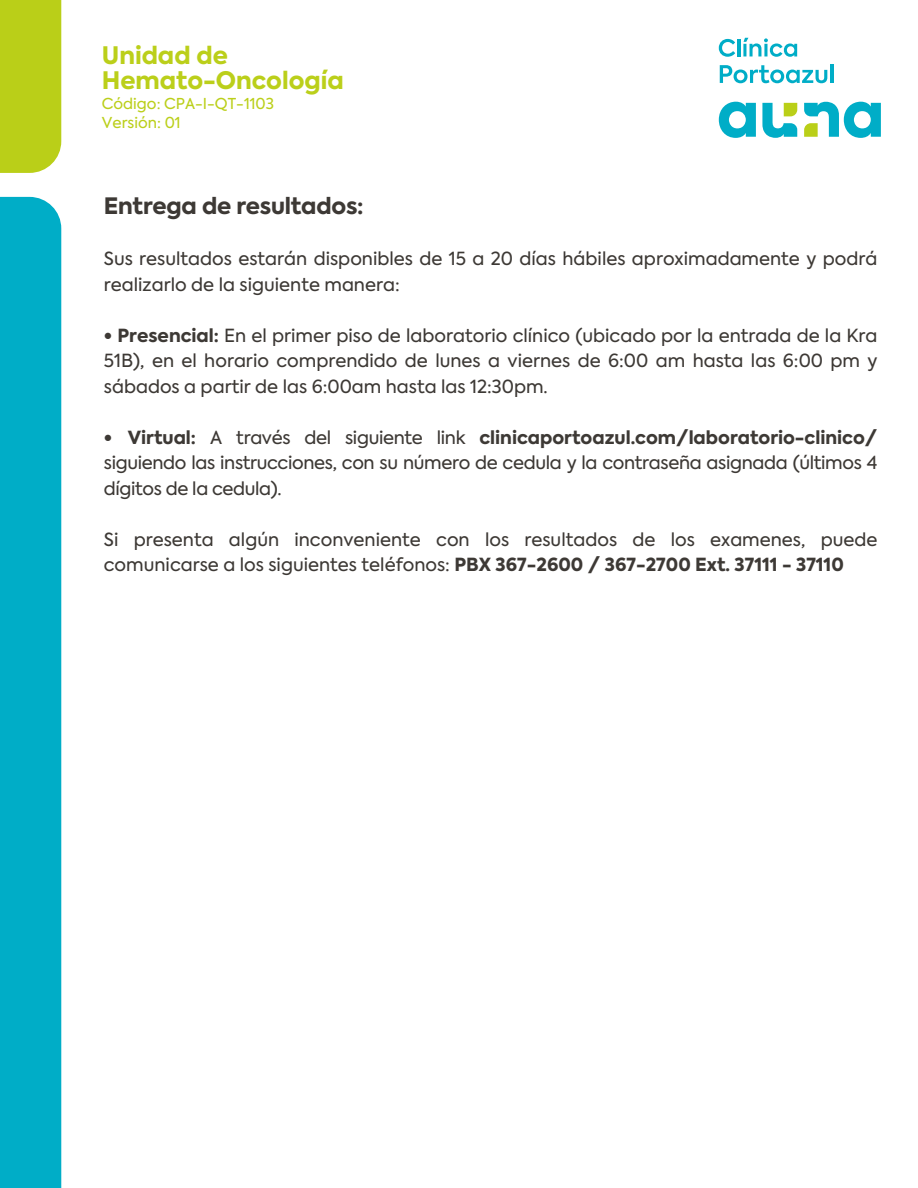
<style>
.page{position:relative;width:918px;height:1188px;background:#fff}
.page>*{position:absolute;margin:0;border:0;box-sizing:border-box;transform-origin:0 0}
.t1{font:800 24px/25.5px "Axiforma";color:#bbcf1a}
.t2{font:800 22.5px "Axiforma";letter-spacing:-.01em;color:#3d3935}
.t3{font:18px/25.5px "Axiforma";color:#3d3935}
.t4{font:15px/19.5px "Axiforma";color:#bbcf1a}
.s1{font-weight:800}
</style>
<div class="page">
<div style="left:0;top:197px;width:61px;height:991px;background:#00adc7"></div>
<div style="left:0;top:0;width:61px;height:173px;background:#bacf18"></div>
<svg style="left:719px;top:102px;width:37px;height:36px"></svg>
<svg style="left:762px;top:102px;width:119px;height:36px"></svg>
<svg style="left:719px;top:39px;width:16px;height:18px"></svg>
<hr style="left:737px;top:39px;width:3px;height:17px;background:#00adc7">
<svg style="left:743px;top:38px;width:54px;height:19px"></svg>
<svg style="left:720px;top:65px;width:107px;height:18px"></svg>
<hr style="left:830px;top:65px;width:4px;height:18px;background:#00adc7">
<h1 class="t1" style="left:102px;top:43px;width:243px">Unidad de<br>Hemato-Oncología</h1>
<p class="t4" style="left:102px;top:94px;width:174px">Código: CPA-I-QT-1103<br>Versión: 01</p>
<p class="t2" style="left:104px;top:190px;width:261px">Entrega de resultados:</p>
<p class="t3" style="left:104px;top:246px;width:775px">Sus resultados estarán disponibles de 15 a 20 días hábiles aproximadamente y podrá realizarlo de la siguiente manera:</p>
<p class="t3" style="left:104px;top:323px;width:775px;text-align:justify"><span class="s1">• Presencial:</span> En el primer piso de laboratorio clínico (ubicado por la entrada de la Kra 51B), en el horario comprendido de lunes a viernes de 6:00 am hasta las 6:00 pm y sábados a partir de las 6:00am hasta las 12:30pm.</p>
<p class="t3" style="left:104px;top:425px;width:775px;text-align:justify"><span class="s1">• Virtual:</span> A través del siguiente link <span class="s1">clinicaportoazul.com/laboratorio-clinico/ </span>siguiendo las instrucciones, con su número de cedula y la contraseña asignada (últimos 4 dígitos de la cedula).</p>
<p class="t3" style="left:104px;top:527px;width:775px">Si presenta algún inconveniente con los resultados de los examenes, puede comunicarse a los siguientes teléfonos: <span class="s1">PBX 367-2600 / 367-2700 Ext. 37111 - 37110</span></p>
</div>
